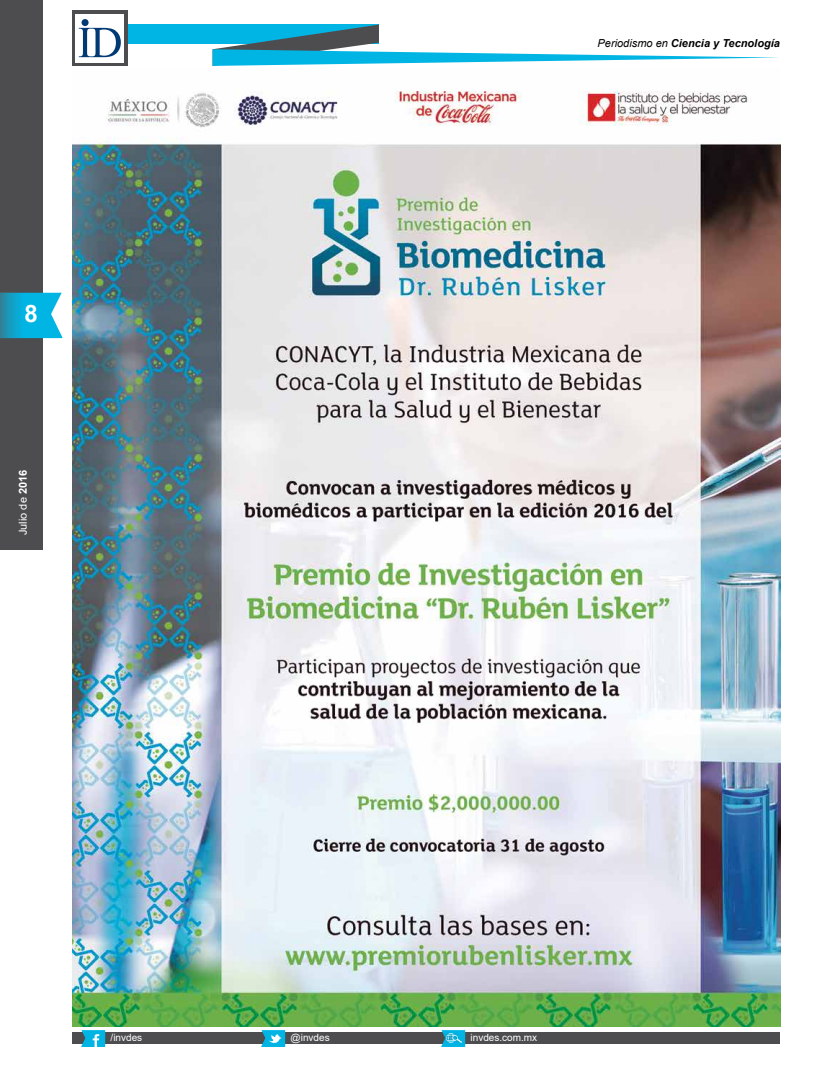
<style>
.page{position:relative;width:822px;height:1089px;background:#fff}
.page>*{position:absolute;margin:0;border:0;box-sizing:border-box;transform-origin:0 0}
.t1{font:700 24px "Arial";color:#fff}
.t2{font:italic 700 11px "Arial";color:#000}
.t3{font:11px "Arial";color:#fff}
.t4{font:10px "Arial";color:#fff}
.s1{font-weight:700}
.s2{font-weight:400}
</style>
<div class="page">
<div style="left:0;top:0;width:42px;height:550px;background:#4d4d4f"></div>
<svg style="left:28px;top:293px;width:35px;height:45px"></svg>
<div style="left:0;top:293px;width:28px;height:45px;background:linear-gradient(to right,#2c869e,#00baec)"></div>
<div style="left:72px;top:24px;width:307px;height:19px;background:#00b5e4"></div>
<svg style="left:213px;top:25px;width:565px;height:41px"></svg>
<svg style="left:72px;top:10px;width:56px;height:56px"></svg>
<div style="left:76px;top:14px;width:48px;height:48px;background:#fff"></div>
<div style="left:82px;top:19px;width:7px;height:7px;background:#003974;border-radius:50%"></div>
<svg style="left:79px;top:28px;width:42px;height:29px"></svg>
<div style="left:72px;top:1033px;width:708px;height:11px;background:#4d4d4f"></div>
<svg style="left:81px;top:1030px;width:24px;height:17px"></svg>
<svg style="left:261px;top:1030px;width:24px;height:17px"></svg>
<svg style="left:441px;top:1030px;width:24px;height:17px"></svg>
<img style="left:447px;top:1034px;width:15px;height:9px">
<img style="left:72px;top:91px;width:708px;height:936px">
<h1 class="t1" style="left:25px;top:296px;width:15px">8</h1>
<p class="t3" style="left:15px;top:535px;width:67px;rotate:-90deg">Julio de <span class="s1">2016</span></p>
<p class="t2" style="left:598px;top:36px;width:184px"><span class="s2">Periodismo en</span> Ciencia y Tecnología</p>
<p class="t4" style="left:111px;top:1031px;width:33px">/invdes</p>
<p class="t4" style="left:291px;top:1031px;width:41px">@invdes</p>
<p class="t4" style="left:471px;top:1031px;width:68px">invdes.com.mx</p>
</div>
